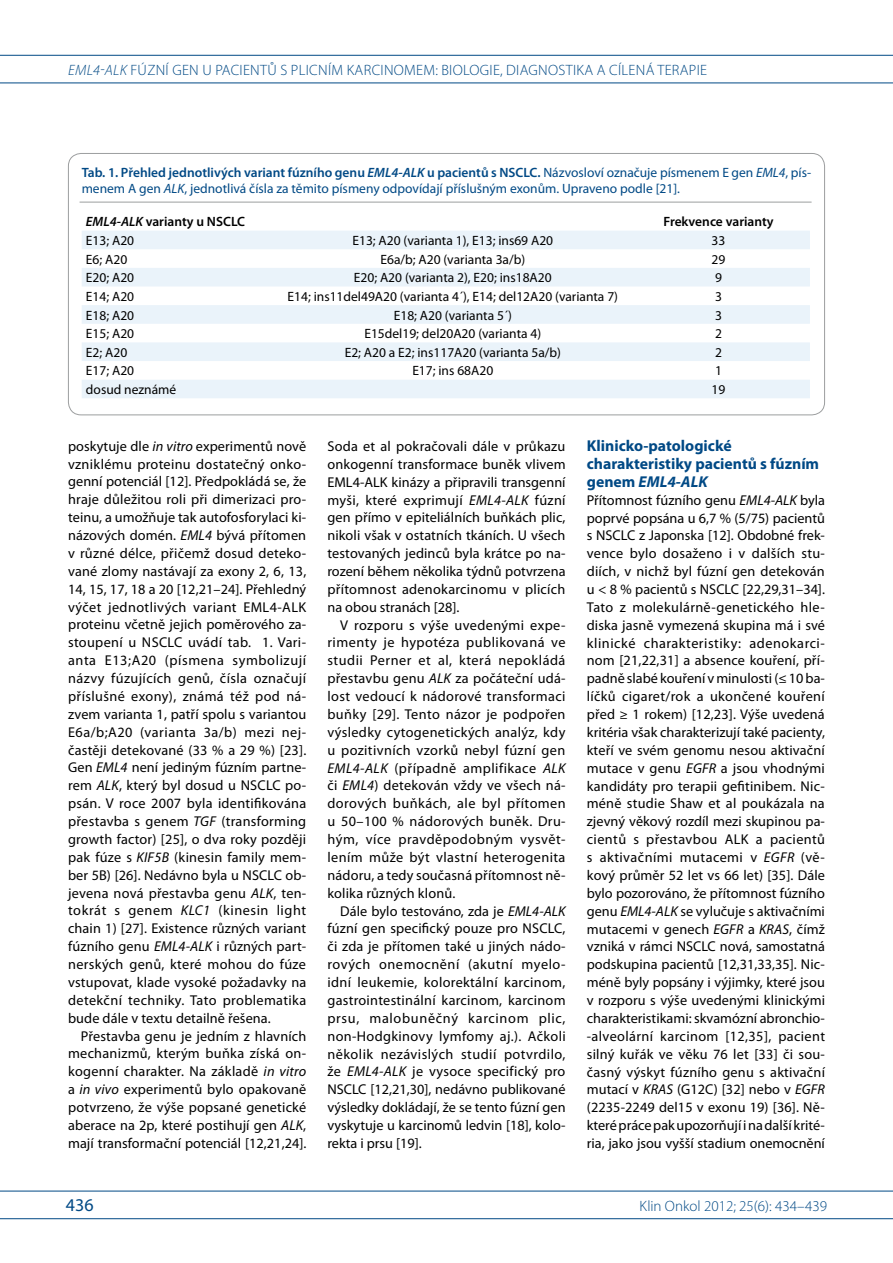
<style>
.page{position:relative;width:893px;height:1263px;background:#fff}
.page>*{position:absolute;margin:0;border:0;box-sizing:border-box;transform-origin:0 0}
.t1{font:18px "Myriad Pro";color:#004985}
.t2{font:700 15.75px/17.9px "Myriad Pro";color:#004985}
.t3{font:300 15px "Myriad Pro";letter-spacing:.02em;color:#004985}
.t4{font:300 15px "Myriad Pro";color:#004985}
.t5{font:italic 300 15px "Myriad Pro";letter-spacing:.02em;color:#004985}
.t6{font:14.25px/17.9px "Myriad Pro";letter-spacing:.005em;color:#000;text-align:justify}
.t7{font:13.5px "Myriad Pro";color:#000}
.t8{font:13.5px/16.5px "Myriad Pro";color:#004985}
.t9{font:600 13.5px "Myriad Pro";color:#000}
.s1{font-style:normal}
.s2{font-weight:600}
.s3{font-weight:600;font-style:italic}
.s4{font-style:italic}
</style>
<div class="page">
<hr style="left:0;top:55px;width:893px;height:1px;background:#004985">
<hr style="left:0;top:83px;width:893px;height:1px;background:#004985">
<hr style="left:0;top:1191px;width:893px;height:1px;background:#004985">
<hr style="left:0;top:1218px;width:893px;height:1px;background:#004985">
<hr style="left:80px;top:202px;width:732px;height:1px;background:#9c9e9f">
<svg style="left:82px;top:231px;width:728px;height:167px;fill:#eaf3fa"></svg>
<p class="t5" style="left:68px;top:62px;width:72px">EML4-ALK <span class="s1">FÚZN</span></p>
<p class="t3" style="left:166px;top:61px;width:16px">Í GEN</p>
<p class="t3" style="left:202px;top:61px;width:193px">U PACIENTŮ S PLICN ÍM KARCINOMEM</p>
<p class="t3" style="left:435px;top:61px;width:104px">: BIOLOGIE, DIAGNO</p>
<p class="t3" style="left:558px;top:61px;width:148px">STIKA A CÍLENÁ TERAPIE</p>
<p class="t8" style="left:82px;top:164px;width:731px"><span class="s2">Tab. 1. Přehled jednotlivých variant fúzního genu</span> <span class="s3">EML4-ALK</span> <span class="s2">u pacientů s NSCLC.</span> Názvosloví označuje písmenem E gen <span class="s4">EML4</span>, pís&shy;menem A gen <span class="s4">ALK</span>, jednotlivá čísla za těmito písmeny odpovídají příslušným exonům. Upraveno podle [21].</p>
<p class="t9" style="left:86px;top:213px;width:161px"><span class="s4">EML4-ALK</span> varianty u NSCLC</p>
<p class="t9" style="left:663px;top:213px;width:112px">Frekvence varianty</p>
<p class="t7" style="left:86px;top:232px;width:50px">E13; A20</p>
<p class="t7" style="left:352px;top:232px;width:202px">E13; A20 (varianta 1), E13; ins69 A20</p>
<p class="t7" style="left:712px;top:232px;width:15px">33</p>
<p class="t7" style="left:86px;top:251px;width:43px">E6; A20</p>
<p class="t7" style="left:380px;top:251px;width:146px">E6a/b; A20 (varianta 3a/b)</p>
<p class="t7" style="left:712px;top:251px;width:15px">29</p>
<p class="t7" style="left:86px;top:269px;width:50px">E20; A20</p>
<p class="t7" style="left:354px;top:269px;width:199px">E20; A20 (varianta 2), E20; ins18A20</p>
<p class="t7" style="left:715px;top:269px;width:8px">9</p>
<p class="t7" style="left:86px;top:288px;width:50px">E14; A20</p>
<p class="t7" style="left:288px;top:288px;width:332px">E14; ins11del49A20 (varianta 4´), E14; del12A20 (varianta 7)</p>
<p class="t7" style="left:715px;top:288px;width:8px">3</p>
<p class="t7" style="left:86px;top:307px;width:50px">E18; A20</p>
<p class="t7" style="left:394px;top:307px;width:120px">E18; A20 (varianta 5´)</p>
<p class="t7" style="left:715px;top:307px;width:8px">3</p>
<p class="t7" style="left:86px;top:325px;width:50px">E15; A20</p>
<p class="t7" style="left:364px;top:325px;width:178px">E15del19; del20A20 (varianta 4)</p>
<p class="t7" style="left:715px;top:325px;width:8px">2</p>
<p class="t7" style="left:86px;top:344px;width:43px">E2; A20</p>
<p class="t7" style="left:345px;top:344px;width:218px">E2; A20 a E2; ins117A20 (varianta 5a/b)</p>
<p class="t7" style="left:715px;top:344px;width:8px">2</p>
<p class="t7" style="left:86px;top:363px;width:50px">E17; A20</p>
<p class="t7" style="left:412px;top:363px;width:82px">E17; ins 68A20</p>
<p class="t7" style="left:715px;top:363px;width:8px">1</p>
<p class="t7" style="left:86px;top:381px;width:92px">dosud neznámé</p>
<p class="t7" style="left:712px;top:381px;width:15px">19</p>
<p class="t6" style="left:68px;top:437px;width:240px">poskytuje dle <span class="s4">in vitro</span> experimentů nově vzniklému proteinu dostatečný onko&shy;genní potenciál [12]. Předpokládá se, že hraje důležitou roli při dimerizaci pro&shy;teinu, a umožňuje tak autofosforylaci ki&shy;názových domén. <span class="s4">EML4</span> bývá přítomen v různé délce, přičemž dosud deteko&shy;vané zlomy nastávají za exony 2, 6, 13, 14, 15, 17, 18 a 20 [12,21–24]. Přehledný výčet jednotlivých variant EML4-ALK proteinu včetně jejich poměrového za&shy;stoupení u NSCLC uvádí tab. 1. Vari&shy;anta E13;A20 (písmena symbolizují názvy fúzujících genů, čísla označují příslušné exony), známá též pod ná&shy;zvem varianta 1, patří spolu s variantou E6a/b;A20 (varianta 3a/b) mezi nej&shy;častěji detekované (33 % a 29 %) [23].<br>Gen <span class="s4">EML4</span> není jediným fúzním partne&shy;rem <span class="s4">ALK</span>, který byl dosud u NSCLC po&shy;psán. V roce 2007 byla identifikována přestavba s genem <span class="s4">TGF</span> (transforming growth factor) [25], o dva roky později pak fúze s <span class="s4">KIF5B</span> (kinesin family mem&shy;ber 5B) [26]. Nedávno byla u NSCLC ob&shy;jevena nová přestavba genu <span class="s4">ALK</span>, ten&shy;tokrát s genem <span class="s4">KLC1</span> (kinesin light chain 1) [27]. Existence různých variant fúzního genu <span class="s4">EML4-ALK</span> i různých part&shy;nerských genů, které mohou do fúze vstupovat, klade vysoké požadavky na detekční techniky. Tato problematika bude dále v textu detailně řešena.</p>
<p class="t6" style="left:68px;top:1026px;width:240px;text-indent:13px">Přestavba genu je jedním z hlavních mechanizmů, kterým buňka získá on&shy;kogenní charakter. Na základě <span class="s4">in vitro </span>a <span class="s4">in vivo</span> experimentů bylo opakovaně potvrzeno, že výše popsané genetické aberace na 2p, které postihují gen <span class="s4">ALK</span>, mají transformační potenciál [12,21,24].</p>
<p class="t1" style="left:66px;top:1194px;width:29px">436</p>
<p class="t6" style="left:327px;top:437px;width:240px">Soda et al pokračovali dále v průkazu onkogenní transformace buněk vlivem EML4-ALK kinázy a připravili transgenní myši, které exprimují <span class="s4">EML4-ALK</span> fúzní gen přímo v epiteliálních buňkách plic, nikoli však v ostatních tkáních. U všech testovaných jedinců byla krátce po na&shy;rození během několika týdnů potvrzena přítomnost adenokarcinomu v plicích na obou stranách [28].</p>
<p class="t6" style="left:327px;top:616px;width:240px;text-indent:13px">V rozporu s výše uvedenými expe&shy;rimenty je hypotéza publikovaná ve studii Perner et al, která nepokládá přestavbu genu <span class="s4">ALK</span> za počáteční udá&shy;lost vedoucí k nádorové transformaci buňky [29]. Tento názor je podpořen výsledky cytogenetických analýz, kdy u pozitivních vzorků nebyl fúzní gen <span class="s4">EML4-ALK</span> (případně amplifikace <span class="s4">ALK </span>či <span class="s4">EML4</span>) detekován vždy ve všech ná&shy;dorových buňkách, ale byl přítomen u 50–100 % nádorových buněk. Dru&shy;hým, více pravděpodobným vysvět&shy;lením může být vlastní heterogenita nádoru, a tedy současná přítomnost ně&shy;kolika různých klonů.</p>
<p class="t6" style="left:327px;top:902px;width:240px;text-indent:13px">Dále bylo testováno, zda je <span class="s4">EML4-ALK </span>fúzní gen specifický pouze pro NSCLC, či zda je přítomen také u jiných nádo&shy;rových onemocnění (akutní myelo&shy;idní leukemie, kolorektální karcinom, gastrointestinální karcinom, karcinom prsu, malobuněčný karcinom plic, non-Hodgkinovy lymfomy aj.). Ačkoli několik nezávislých studií potvrdilo, že <span class="s4">EML4-ALK</span> je vysoce specifický pro NSCLC [12,21,30], nedávno publikované výsledky dokládají, že se tento fúzní gen vyskytuje u karcinomů ledvin [18], kolo&shy;rekta i prsu [19].</p>
<p class="t2" style="left:587px;top:436px;width:234px">Klinicko-patologické charakteristiky pacientů s fúzním genem <span class="s4">EML4-ALK</span></p>
<p class="t6" style="left:587px;top:491px;width:240px">Přítomnost fúzního genu <span class="s4">EML4-ALK</span> byla poprvé popsána u 6,7 % (5/75) pacientů s NSCLC z Japonska [12]. Obdobné frek&shy;vence bylo dosaženo i v dalších stu&shy;diích, v nichž byl fúzní gen detekován u &lt; 8 % pacientů s NSCLC [22,29,31–34].<br>Tato z molekulárně-genetického hle&shy;diska jasně vymezená skupina má i své klinické charakteristiky: adenokarci&shy;nom [21,22,31] a absence kouření, pří&shy;padně slabé kouření v minulosti (≤ 10 ba&shy;líčků cigaret/rok a ukončené kouření před ≥ 1 rokem) [12,23]. Výše uvedená kritéria však charakterizují také pacienty, kteří ve svém genomu nesou aktivační mutace v genu <span class="s4">EGFR</span> a jsou vhodnými kandidáty pro terapii gefitinibem. Nic&shy;méně studie Shaw et al poukázala na zjevný věkový rozdíl mezi skupinou pa&shy;cientů s přestavbou ALK a pacientů s aktivačními mutacemi v <span class="s4">EGFR</span> (vě&shy;kový průměr 52 let vs 66 let) [35]. Dále bylo pozorováno, že přítomnost fúzního genu <span class="s4">EML4-ALK</span> se vylučuje s aktivačními mutacemi v genech <span class="s4">EGFR</span> a <span class="s4">KRAS</span>, čímž vzniká v rámci NSCLC nová, samostatná podskupina pacientů [12,31,33,35]. Nic&shy;méně byly popsány i výjimky, které jsou v rozporu s výše uvedenými klinickými charakteristikami: skvamózní abronchio--alveolární karcinom [12,35], pacient silný kuřák ve věku 76 let [33] či sou&shy;časný výskyt fúzního genu s aktivační mutací v <span class="s4">KRAS</span> (G12C) [32] nebo v <span class="s4">EGFR </span>(2235-2249 del15 v exonu 19) [36]. Ně&shy;které práce pak upozorňují i na další krité&shy;ria, jako jsou vyšší stadium onemocnění</p>
<p class="t4" style="left:640px;top:1197px;width:189px">KLIN ONKOL 2012; 25(6): 434–439</p>
</div>
